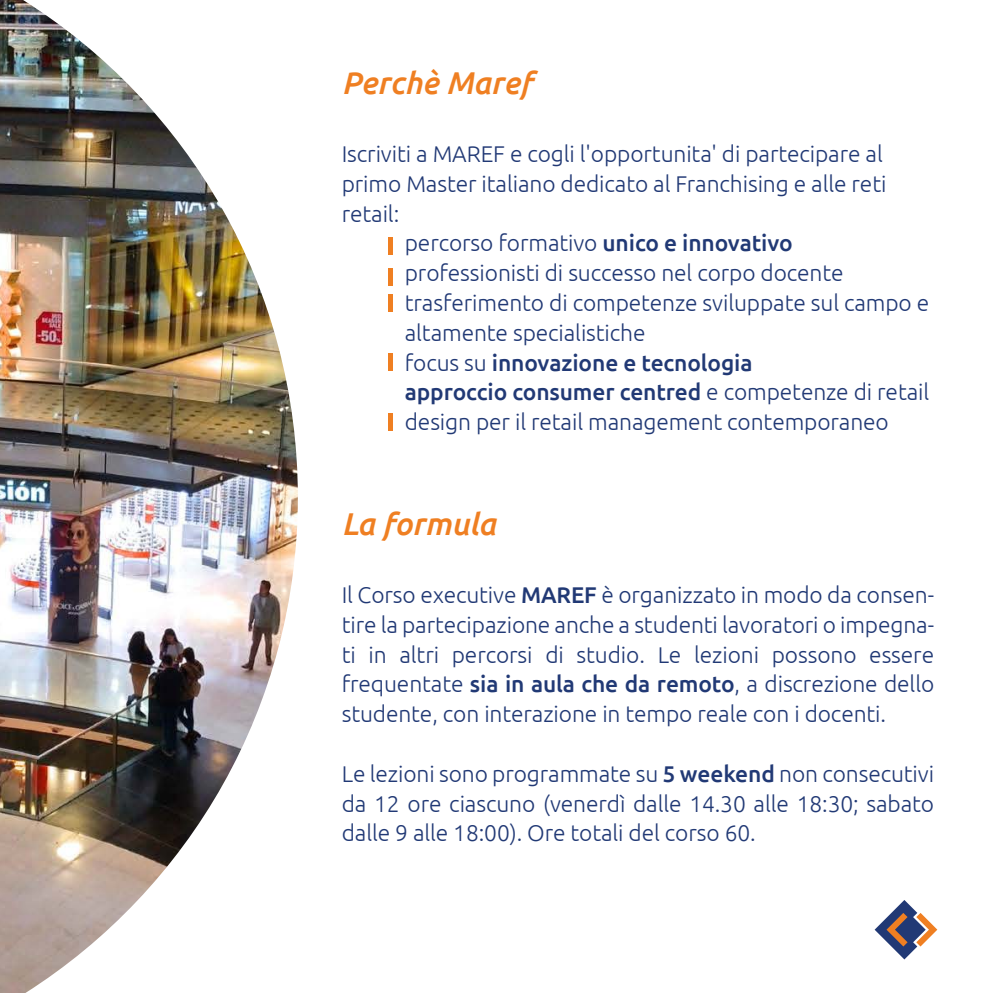
<style>
.page{position:relative;width:993px;height:993px;background:#fff}
.page>*{position:absolute;margin:0;border:0;box-sizing:border-box;transform-origin:0 0}
.t1{font:italic 500 31.5px "Ubuntu";color:#ef7f22}
.t2{font:300 22.75px/29.8px "Ubuntu";letter-spacing:-.005em;color:#213975;text-align:justify}
.t3{font:500 22.75px "Ubuntu";letter-spacing:-.005em;color:#213975}
.s1{font-weight:500}
.s2{font-weight:300}
</style>
<div class="page">
<img style="left:0;top:0;width:298px;height:992px">
<hr style="left:389px;top:237px;width:4px;height:17px;background:#ef7f22">
<hr style="left:389px;top:268px;width:4px;height:17px;background:#ef7f22">
<hr style="left:389px;top:294px;width:4px;height:18px;background:#ef7f22">
<hr style="left:389px;top:353px;width:4px;height:17px;background:#ef7f22">
<hr style="left:389px;top:413px;width:4px;height:17px;background:#ef7f22">
<svg style="left:874px;top:900px;width:63px;height:59px"></svg>
<h1 class="t1" style="left:341px;top:64px;width:192px">Perchè Maref</h1>
<p class="t2" style="left:341px;top:138px;width:542px">Iscriviti a MAREF e cogli l'opportunita' di partecipare al</p>
<p class="t2" style="left:341px;top:168px;width:546px">primo Master italiano dedicato al Franchising e alle reti</p>
<p class="t2" style="left:341px;top:198px;width:59px">retail:</p>
<p class="t2" style="left:404px;top:228px;width:389px">percorso formativo <span class="s1">unico e innovativo</span></p>
<p class="t2" style="left:404px;top:257px;width:440px">professionisti di successo nel corpo docente</p>
<p class="t2" style="left:404px;top:287px;width:526px">trasferimento di competenze sviluppate sul campo e</p>
<p class="t2" style="left:404px;top:317px;width:242px">altamente specialistiche</p>
<p class="t3" style="left:404px;top:348px;width:349px"><span class="s2">focus su</span> innovazione e tecnologia</p>
<p class="t3" style="left:404px;top:378px;width:526px">approccio consumer centred <span class="s2">e competenze di retail</span></p>
<p class="t2" style="left:404px;top:406px;width:485px">design per il retail management contemporaneo</p>
<h1 class="t1" style="left:341px;top:505px;width:155px">La formula</h1>
<p class="t2" style="left:341px;top:579px;width:594px">Il Corso executive <span class="s1">MAREF</span> è organizzato in modo da consen&shy;tire la partecipazione anche a studenti lavoratori o impegna&shy;ti in altri percorsi di studio. Le lezioni possono essere frequentate <span class="s1">sia in aula che da remoto</span>, a discrezione dello studente, con interazione in tempo reale con i docenti.</p>
<p class="t2" style="left:341px;top:758px;width:593px">Le lezioni sono programmate su <span class="s1">5 weekend</span> non consecutivi da 12 ore ciascuno (venerdì dalle 14.30 alle 18:30; sabato dalle 9 alle 18:00). Ore totali del corso 60.</p>
</div>
